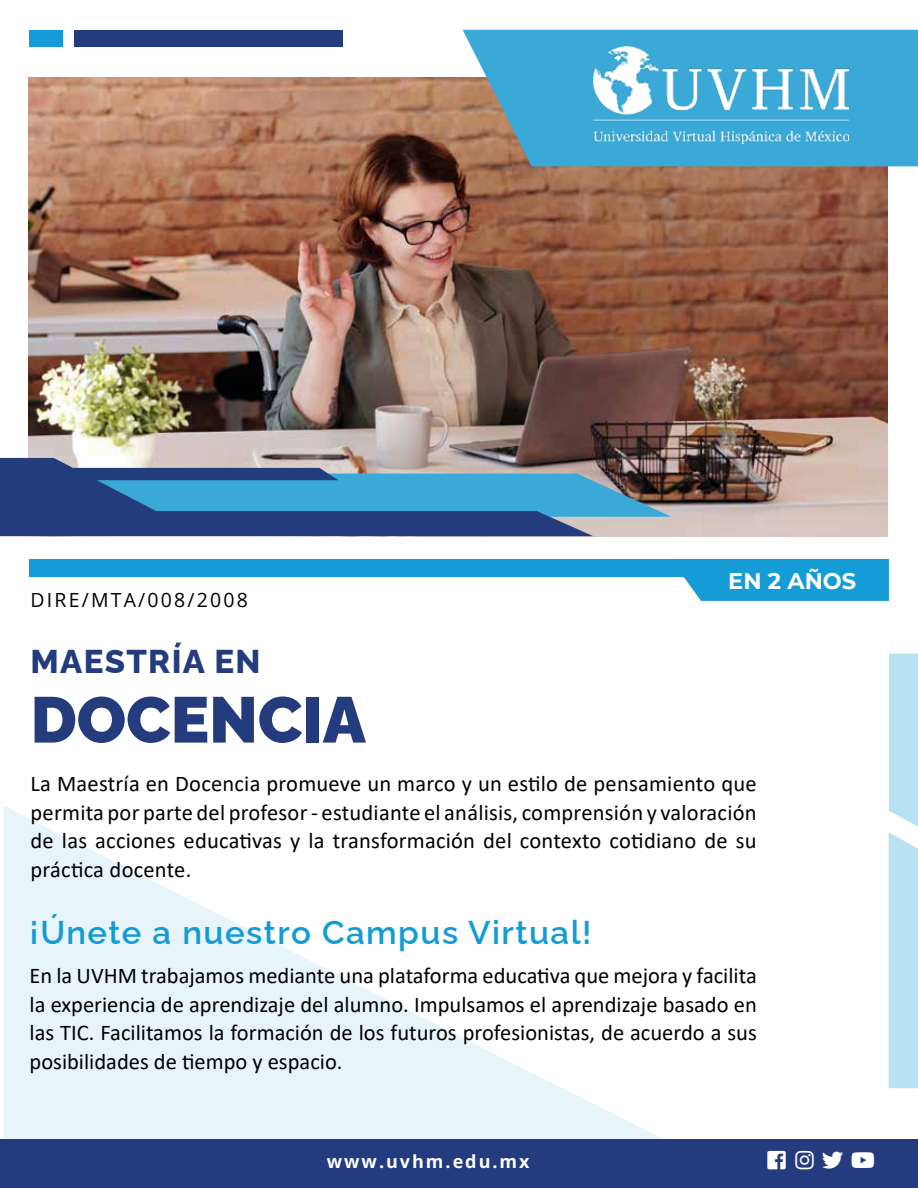
<style>
.page{position:relative;width:918px;height:1188px;background:#fff}
.page>*{position:absolute;margin:0;border:0;box-sizing:border-box;transform-origin:0 0}
.t1{font:900 64.5px "Raleway";color:#243c7d}
.t2{font:600 33px "Raleway";letter-spacing:.045em;color:#129cd6}
.t3{font:800 33px "Raleway";letter-spacing:.04em;color:#243c7d}
.t4{font:22.5px/28.5px "Calibri";color:#000;text-align:justify}
.t5{font:700 22.5px "Montserrat";color:#fff}
.t6{font:21px "Font Awesome 5 Brands";color:#fff}
.t7{font:19.5px "Open Sans";letter-spacing:.11em;color:#000}
.t8{font:700 18px "Open Sans";letter-spacing:.11em;color:#fff}
</style>
<div class="page">
<img style="left:29px;top:77px;width:859px;height:460px">
<svg style="left:683px;top:559px;width:206px;height:42px;background:#20a0d7"></svg>
<svg style="left:4px;top:806px;width:914px;height:334px"></svg>
<div style="left:30px;top:559px;width:855px;height:18px;background:#159cd6"></div>
<div style="left:30px;top:30px;width:33px;height:16px;background:#159cd6"></div>
<div style="left:74px;top:30px;width:269px;height:16px;background:#243b7f"></div>
<div style="left:0;top:1140px;width:918px;height:48px;background:#243b7f"></div>
<div style="left:889px;top:654px;width:29px;height:434px;background:#b8e1f2"></div>
<svg style="left:0;top:458px;width:671px;height:78px;background:#4977a0"></svg>
<svg style="left:463px;top:30px;width:455px;height:136px;background:#49a5ca"></svg>
<img style="left:594px;top:47px;width:255px;height:97px">
<p class="t7" style="left:31px;top:587px;width:219px">DIRE/MTA/008/2008</p>
<h2 class="t3" style="left:31px;top:635px;width:231px">MAESTRÍA EN</h2>
<h1 class="t1" style="left:31px;top:668px;width:337px">DOCENCIA</h1>
<p class="t5" style="left:728px;top:564px;width:130px">EN 2 AÑOS</p>
<p class="t4" style="left:31px;top:769px;width:728px">La Maestría en Docencia promueve un marco y un estilo de pensamiento que permita por parte del profesor - estudiante el análisis, comprensión y valoración de las acciones educativas y la transformación del contexto cotidiano de su práctica docente.</p>
<h2 class="t2" style="left:30px;top:906px;width:563px">¡Únete a nuestro Campus Virtual!</h2>
<p class="t4" style="left:30px;top:961px;width:729px">En la UVHM trabajamos mediante una plataforma educativa que mejora y facilita la experiencia de aprendizaje del alumno. Impulsamos el aprendizaje basado en las TIC. Facilitamos la formación de los futuros profesionistas, de acuerdo a sus posibilidades de tiempo y espacio.</p>
<p class="t8" style="left:327px;top:1149px;width:204px">www.uvhm.edu.mx</p>
<p class="t6" style="left:768px;top:1150px;width:109px">□□▲❑◆ ■▲▼ ▼▼ □◆▼◆</p>
</div>
